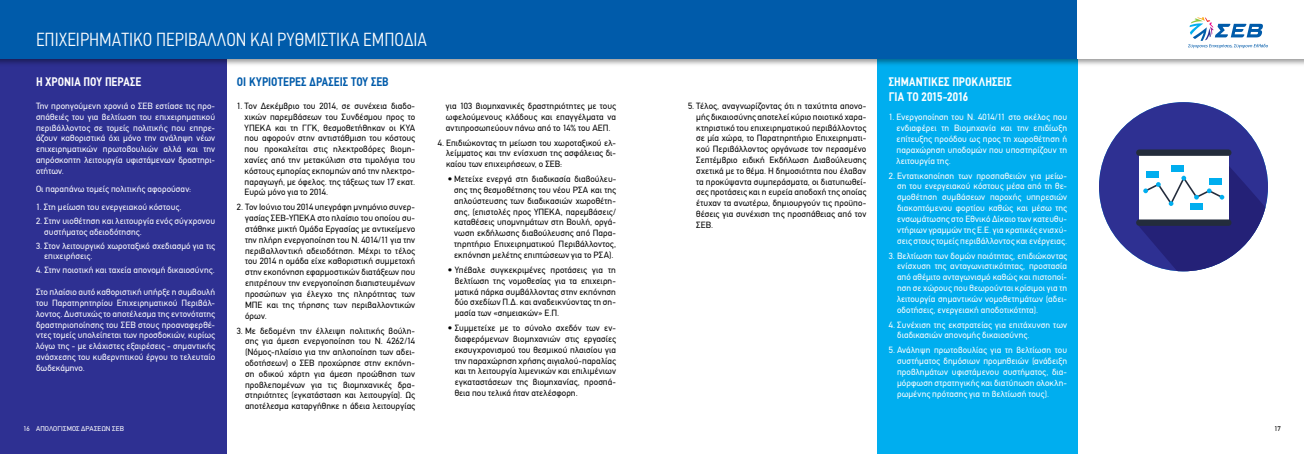
<style>
.page{position:relative;width:1304px;height:454px;background:#fff}
.page>*{position:absolute;margin:0;border:0;box-sizing:border-box;transform-origin:0 0}
.t1{font:300 condensed 19px "PF Din Text";color:#fff}
.t2{font:700 12.5px/15px "PF Din Text Condensed";letter-spacing:.005em;color:#fff}
.t3{font:700 12.5px "PF Din Text Condensed";letter-spacing:.005em;color:#005baa}
.t4{font:9px/10.8px "PF Din Text";letter-spacing:.01em;color:#000;text-align:justify}
.t5{font:9px/10.8px "PF Din Text";letter-spacing:.01em;color:#fff;text-align:justify}
.t6{font:7px "PF Din Text";letter-spacing:.015em;color:#fff}
.t7{font:7px "PF Din Text";color:#000}
.s1{font-family:"PF Akzidenz"}
</style>
<div class="page">
<div style="left:0;top:0;width:227px;height:454px;background:#2e3092"></div>
<div style="left:877px;top:0;width:201px;height:454px;background:#00aeef"></div>
<div style="left:0;top:0;width:1304px;height:67px;background:#000;opacity:.4"></div>
<div style="left:0;top:0;width:1304px;height:58px;background:#005baa"></div>
<div style="left:1078px;top:0;width:226px;height:58px;background:#fff"></div>
<svg style="left:1188px;top:17px;width:80px;height:31px"></svg>
<svg style="left:1099px;top:102px;width:162px;height:156px;fill:#2e3092"></svg>
<div style="left:1136px;top:149px;width:95px;height:7px;background:#232c3c;border-radius:3px"></div>
<div style="left:1136px;top:219px;width:95px;height:7px;background:#232c3c;border-radius:3px"></div>
<svg style="left:1138px;top:153px;width:130px;height:118px"></svg>
<div style="left:1146px;top:172px;width:12px;height:6px;background:#00aeef"></div>
<div style="left:1171px;top:165px;width:13px;height:7px;background:#00aeef"></div>
<div style="left:1190px;top:203px;width:13px;height:7px;background:#00aeef"></div>
<div style="left:1209px;top:178px;width:13px;height:6px;background:#00aeef"></div>
<h1 class="t1" style="left:36px;top:28px;width:393px">ΕΠΙΧΕΙΡΗΜΑΤΙΚΟ ΠΕΡΙΒΑΛΛΟΝ ΚΑΙ ΡΥΘΜΙΣΤΙΚΑ ΕΜΠΟΔΙΑ</h1>
<h2 class="t2" style="left:36px;top:75px;width:107px">Η ΧΡΟΝΙΑ ΠΟΥ ΠΕΡΑΣΕ</h2>
<h2 class="t3" style="left:237px;top:75px;width:153px">ΟΙ ΚΥΡΙΟΤΕΡΕΣ ΔΡΑΣΕΙΣ ΤΟΥ ΣΕΒ</h2>
<h2 class="t2" style="left:889px;top:75px;width:124px">ΣΗΜΑΝΤΙΚΕΣ ΠΡΟΚΛΗΣΕΙΣ<br>ΓΙΑ ΤΟ 2015-2016</h2>
<p class="t4" style="left:245px;top:100px;width:172px;text-indent:-8px">1. Τον Δεκέμβριο του 2014, σε συνέχεια διαδο&shy;χικών παρεμβάσεων του Συνδέσμου προς το ΥΠΕΚΑ και τη ΓΓΚ, θεσμοθετήθηκαν οι ΚΥΑ που αφορούν στην αντιστάθμιση του κόστους που προκαλείται στις ηλεκτροβόρες βιομη&shy;χανίες από την μετακύλιση στα τιμολόγια του κόστους εμπορίας εκπομπών από την ηλεκτρο&shy;παραγωγή, με όφελος. της τάξεως των 17 εκατ.<br>Ευρώ μόνο για το 2014.</p>
<p class="t4" style="left:245px;top:202px;width:172px;text-indent:-8px">2. Τον Ιούνιο του 2014 υπεγράφη μνημόνιο συνερ&shy;γασίας ΣΕΒ-ΥΠΕΚΑ στο πλαίσιο του οποίου συ&shy;στάθηκε μικτή Ομάδα Εργασίας με αντικείμενο την πλήρη ενεργοποίηση του Ν. 4014/11 για την περιβαλλοντική αδειοδότηση. Μέχρι το τέλος του 2014 η ομάδα είχε καθοριστική συμμετοχή στην εκοπόνηση εφαρμοστικών διατάξεων που επιτρέπουν την ενεργοποίηση διαπιστευμένων προσώπων για έλεγχο της πληρότητας των ΜΠΕ και της τήρησης των περιβαλλοντικών όρων.</p>
<p class="t4" style="left:245px;top:325px;width:172px;text-indent:-8px">3. Με δεδομένη την έλλειψη πολιτικής βούλη&shy;σης για άμεση ενεργοποίηση του Ν. 4262/14 (Νόμος-πλαίσιο για την απλοποίηση των αδει&shy;οδοτήσεων) ο ΣΕΒ προχώρησε στην εκπόνη&shy;ση οδικού χάρτη για άμεση προώθηση των προβλεπομένων για τις βιομηχανικές δρα&shy;στηριότητες (εγκατάσταση και λειτουργία). Ως αποτέλεσμα καταργήθηκε η άδεια λειτουργίας</p>
<p class="t5" style="left:36px;top:100px;width:181px">Την προηγούμενη χρονιά ο ΣΕΒ εστίασε τις προ&shy;σπάθειές του για βελτίωση του επιχειρηματικού περιβάλλοντος σε τομείς πολιτικής που επηρε&shy;άζουν καθοριστικά όχι μόνο την ανάληψη νέων επιχειρηματικών πρωτοβουλιών αλλά και την απρόσκοπτη λειτουργία υφιστάμενων δραστηρι&shy;οτήτων.</p>
<p class="t5" style="left:36px;top:183px;width:157px">Οι παραπάνω τομείς πολιτικής αφορούσαν:</p>
<p class="t5" style="left:36px;top:201px;width:147px">1. Στη μείωση του ενεργειακού κόστους.</p>
<p class="t5" style="left:44px;top:215px;width:172px;text-indent:-8px">2. Στην υιοθέτηση και λειτουργία ενός σύγχρονου συστήματος αδειοδότησης.</p>
<p class="t5" style="left:44px;top:240px;width:173px;text-indent:-8px">3. Στον λειτουργικό χωροταξικό σχεδιασμό για τις επιχειρήσεις.</p>
<p class="t5" style="left:36px;top:265px;width:180px">4. Στην ποιοτική και ταχεία απονομή δικαιοσύνης.</p>
<p class="t5" style="left:36px;top:286px;width:181px">Στο πλαίσιο αυτό καθοριστική υπήρξε η συμβουλή του Παρατηρητηρίου Επιχειρηματικού Περιβάλ&shy;λοντος. Δυστυχώς το αποτέλεσμα της εντονότατης δραστηριοποίησης του ΣΕΒ στους προαναφερθέ&shy;ντες τομείς υπολείπεται των προσδοκιών, κυρίως λόγω της - με ελάχιστες εξαιρέσεις - σημαντικής ανάσχεσης του κυβερνητικού έργου το τελευταίο δωδεκάμηνο.</p>
<p class="t4" style="left:446px;top:100px;width:172px">για 103 βιομηχανικές δραστηριότητες με τους ωφελούμενους κλάδους και επαγγέλματα να αντιπροσωπεύουν πάνω από το 14% του ΑΕΠ.</p>
<p class="t4" style="left:446px;top:137px;width:171px;text-indent:-8px">4. Επιδιώκοντας τη μείωση του χωροταξικού ελ&shy;λείμματος και την ενίσχυση της ασφάλειας δι&shy;καίου των επιχειρήσεων, ο ΣΕΒ:</p>
<p class="t4" style="left:454px;top:174px;width:164px;text-indent:-6px"><span class="s1">•</span> Μετείχε ενεργά στη διαδικασία διαβούλευ&shy;σης της θεσμοθέτησης του νέου ΡΣΑ και της απλούστευσης των διαδικασιών χωροθέτη&shy;σης, (επιστολές προς ΥΠΕΚΑ, παρεμβάσεις/ καταθέσεις υπομνημάτων στη Βουλή, οργά&shy;νωση εκδήλωσης διαβούλευσης από Παρα&shy;τηρητήριο Επιχειρηματικού Περιβάλλοντος, εκπόνηση μελέτης επιπτώσεων για το ΡΣΑ).</p>
<p class="t4" style="left:455px;top:264px;width:163px;text-indent:-7px"><span class="s1">•</span> Υπέβαλε συγκεκριμένες προτάσεις για τη βελτίωση της νομοθεσίας για τα επιχειρη&shy;ματικά πάρκα συμβάλλοντας στην εκπόνηση δύο σχεδίων Π.Δ. και αναδεικνύοντας τη ση&shy;μασία των «σημειακών» Ε.Π.</p>
<p class="t4" style="left:455px;top:322px;width:163px;text-indent:-7px"><span class="s1">•</span> Συμμετείχε με το σύνολο σχεδόν των εν&shy;διαφερόμενων βιομηχανιών στις εργασίες εκσυγχρονισμού του θεσμικού πλαισίου για την παραχώρηση χρήσης αιγιαλού-παραλίας και τη λειτουργία λιμενικών και επιλιμένιων εγκαταστάσεων της βιομηχανίας, προσπά&shy;θεια που τελικά ήταν ατελέσφορη.</p>
<p class="t4" style="left:696px;top:100px;width:172px;text-indent:-8px">5. Τέλος, αναγνωρίζοντας ότι η ταχύτητα απονο&shy;μής δικαιοσύνης αποτελεί κύριο ποιοτικό χαρα&shy;κτηριστικό του επιχειρηματικού περιβάλλοντος σε μία χώρα, το Παρατηρητήριο Επιχειρηματι&shy;κού Περιβάλλοντος οργάνωσε τον περασμένο Σεπτέμβριο ειδική Εκδήλωση Διαβούλευσης σχετικά με το θέμα. Η δημοσιότητα που έλαβαν τα προκύψαντα συμπεράσματα, οι διατυπωθεί&shy;σες προτάσεις και η ευρεία αποδοχή της οποίας έτυχαν τα ανωτέρω, δημιουργούν τις προϋπο&shy;θέσεις για συνέχιση της προσπάθειας από τον ΣΕΒ.</p>
<p class="t5" style="left:897px;top:112px;width:172px;text-indent:-8px">1. Ενεργοποίηση του Ν. 4014/11 στο σκέλος που ενδιαφέρει τη Βιομηχανία και την επιδίωξη επίτευξης προόδου ως προς τη χωροθέτηση ή παραχώρηση υποδομών που υποστηρίζουν τη λειτουργία της.</p>
<p class="t5" style="left:897px;top:170px;width:171px;text-indent:-8px">2. Εντατικοποίηση των προσπαθειών για μείω&shy;ση του ενεργειακού κόστους μέσα από τη θε&shy;σμοθέτηση συμβάσεων παροχής υπηρεσιών διακοπτόμενου φορτίου καθώς και μέσω της ενσωμάτωσης στο Εθνικό Δίκαιο των κατευθυ&shy;ντήριων γραμμών της Ε.Ε. για κρατικές ενισχύ&shy;σεις στους τομείς περιβάλλοντος και ενέργειας.</p>
<p class="t5" style="left:897px;top:250px;width:172px;text-indent:-8px">3. Βελτίωση των δομών ποιότητας, επιδιώκοντας ενίσχυση της ανταγωνιστικότητας, προστασία από αθέμιτο ανταγωνισμό καθώς και πιστοποί&shy;ηση σε χώρους που θεωρούνται κρίσιμοι για τη λειτουργία σημαντικών νομοθετημάτων (αδει&shy;οδοτήσεις, ενεργειακή αποδοτικότητα).</p>
<p class="t5" style="left:897px;top:319px;width:171px;text-indent:-8px">4. Συνέχιση της εκστρατείας για επιτάχυνση των διαδικασιών απονομής δικαιοσύνης.</p>
<p class="t5" style="left:897px;top:345px;width:172px;text-indent:-8px">5. Ανάληψη πρωτοβουλίας για τη βελτίωση του συστήματος δημόσιων προμηθειών (ανάδειξη προβλημάτων υφιστάμενου συστήματος, δια&shy;μόρφωση στρατηγικής και διατύπωση ολοκλη&shy;ρωμένης πρότασης για τη βελτίωσή τους).</p>
<p class="t6" style="left:36px;top:425px;width:89px">ΑΠΟΛΟΓΙΣΜΟΣ ΔΡΑΣΕΩΝ ΣΕΒ</p>
<p class="t6" style="left:24px;top:425px;width:8px">16</p>
<p class="t7" style="left:1274px;top:425px;width:8px">17</p>
</div>
